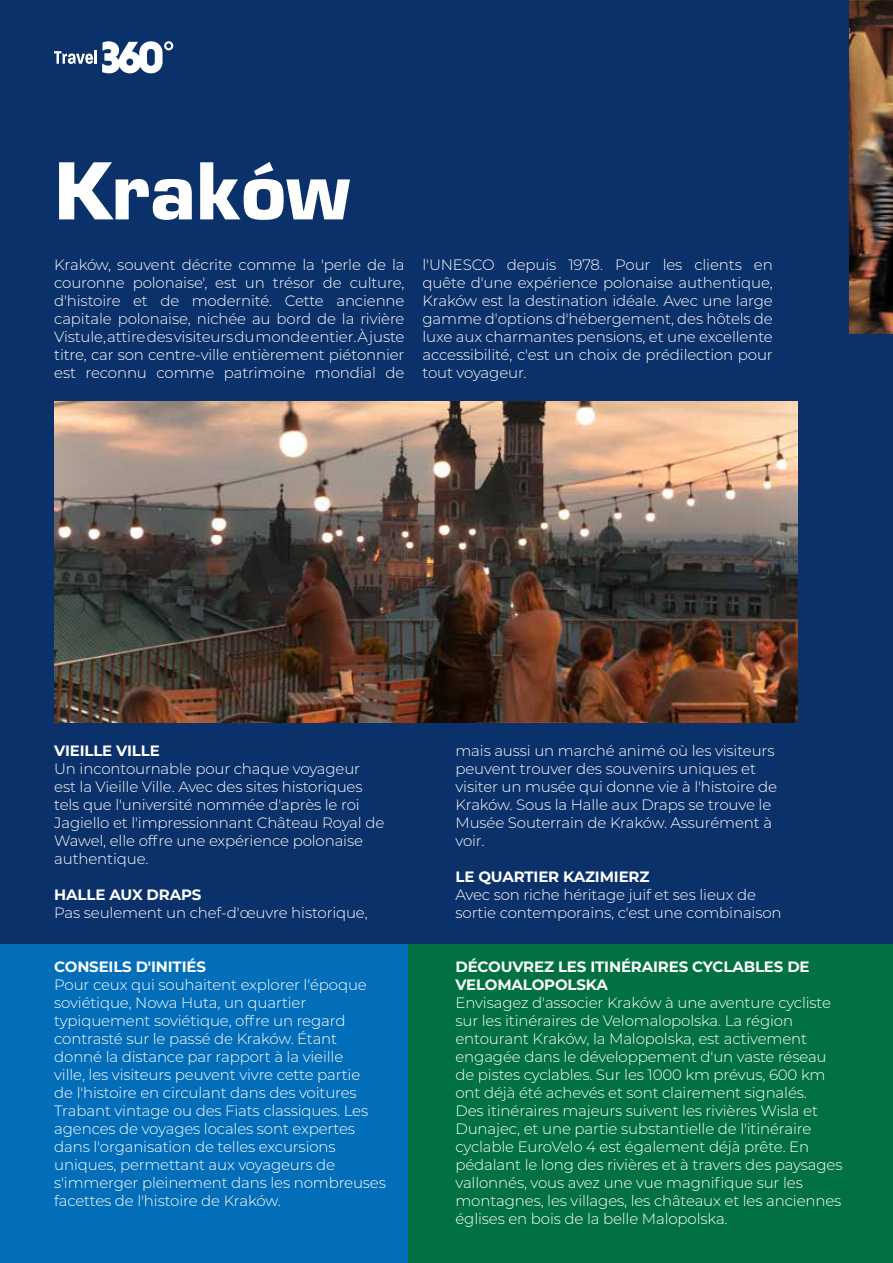
<style>
.page{position:relative;width:893px;height:1263px;background:#0b316a}
.page>*{position:absolute;margin:0;border:0;box-sizing:border-box;transform-origin:0 0}
.t1{font:700 76.2px "Eurostile LT Std";color:#fff}
.t2{font:300 15px/18px "Montserrat";letter-spacing:-.01em;color:#fff}
.t3{font:700 15px/18px "Montserrat";letter-spacing:-.01em;color:#fff}
</style>
<div class="page">
<div style="left:408px;top:944px;width:485px;height:319px;background:#017141"></div>
<div style="left:0;top:944px;width:408px;height:319px;background:#026eba"></div>
<svg style="left:54px;top:41px;width:119px;height:32px"></svg>
<img style="left:54px;top:402px;width:743px;height:321px">
<img style="left:850px;top:0;width:43px;height:333px">
<h1 class="t1" style="left:54px;top:144px;width:297px">Kraków</h1>
<p class="t2" style="left:54px;top:255px;width:352px;text-align:justify">Kraków, souvent décrite comme la 'perle de la couronne polonaise', est un trésor de culture, d'histoire et de modernité. Cette ancienne capitale polonaise, nichée au bord de la rivière Vistule, attire des visiteurs du monde entier. À juste titre, car son centre-ville entièrement piétonnier est reconnu comme patrimoine mondial de</p>
<p class="t2" style="left:423px;top:255px;width:352px;text-align:justify">l'UNESCO depuis 1978. Pour les clients en quête d'une expérience polonaise authentique, Kraków est la destination idéale. Avec une large gamme d'options d'hébergement, des hôtels de luxe aux charmantes pensions, et une excellente accessibilité, c'est un choix de prédilection pour tout voyageur.</p>
<p class="t3" style="left:54px;top:741px;width:107px">VIEILLE VILLE</p>
<p class="t2" style="left:54px;top:759px;width:332px">Un incontournable pour chaque voyageur est la Vieille Ville. Avec des sites historiques tels que l'université nommée d'après le roi Jagiello et l'impressionnant Château Royal de Wawel, elle offre une expérience polonaise authentique.</p>
<p class="t3" style="left:54px;top:885px;width:149px">HALLE AUX DRAPS</p>
<p class="t2" style="left:54px;top:903px;width:315px">Pas seulement un chef-d'œuvre historique,</p>
<p class="t3" style="left:54px;top:957px;width:153px">CONSEILS D'INITIÉS</p>
<p class="t2" style="left:54px;top:975px;width:333px">Pour ceux qui souhaitent explorer l'époque soviétique, Nowa Huta, un quartier typiquement soviétique, offre un regard contrasté sur le passé de Kraków. Étant donné la distance par rapport à la vieille<br>ville, les visiteurs peuvent vivre cette partie<br>de l'histoire en circulant dans des voitures Trabant vintage ou des Fiats classiques. Les agences de voyages locales sont expertes dans l'organisation de telles excursions uniques, permettant aux voyageurs de s'immerger pleinement dans les nombreuses facettes de l'histoire de Kraków.</p>
<p class="t2" style="left:455px;top:741px;width:323px">mais aussi un marché animé où les visiteurs peuvent trouver des souvenirs uniques et visiter un musée qui donne vie à l'histoire de Kraków. Sous la Halle aux Draps se trouve le Musée Souterrain de Kraków. Assurément à voir.</p>
<p class="t3" style="left:455px;top:867px;width:196px">LE QUARTIER KAZIMIERZ</p>
<p class="t2" style="left:455px;top:885px;width:328px">Avec son riche héritage juif et ses lieux de sortie contemporains, c'est une combinaison</p>
<p class="t3" style="left:455px;top:957px;width:356px">DÉCOUVREZ LES ITINÉRAIRES CYCLABLES DE<br>VELOMALOPOLSKA</p>
<p class="t2" style="left:455px;top:993px;width:388px">Envisagez d'associer Kraków à une aventure cycliste sur les itinéraires de Velomalopolska. La région entourant Kraków, la Malopolska, est activement engagée dans le développement d'un vaste réseau de pistes cyclables. Sur les 1000 km prévus, 600 km ont déjà été achevés et sont clairement signalés.<br>Des itinéraires majeurs suivent les rivières Wisla et Dunajec, et une partie substantielle de l'itinéraire cyclable EuroVelo 4 est également déjà prête. En pédalant le long des rivières et à travers des paysages vallonnés, vous avez une vue magnifique sur les montagnes, les villages, les châteaux et les anciennes églises en bois de la belle Malopolska.</p>
</div>
